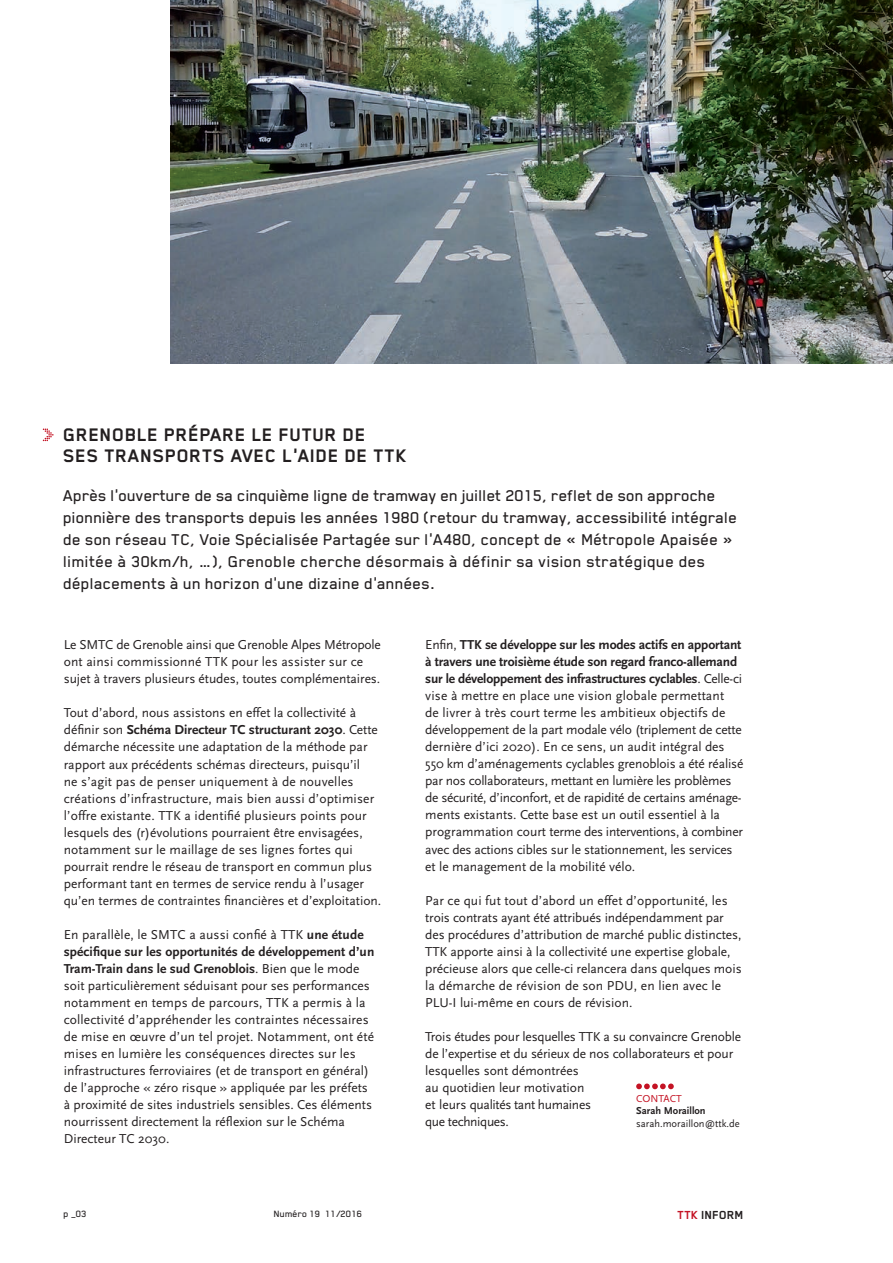
<style>
.page{position:relative;width:893px;height:1263px;background:#fff}
.page>*{position:absolute;margin:0;border:0;box-sizing:border-box;transform-origin:0 0}
.t1{font:700 21px/21px "Blender";letter-spacing:.02em;color:#231f20}
.t2{font:500 18px/22px "Blender";letter-spacing:.005em;color:#231f20}
.t3{font:13.5px/17px "Scala Sans";color:#231f20}
.t4{font:700 13.5px "Blender";color:#231f20}
.t5{font:10.5px "Scala Sans";color:#231f20}
.t6{font:500 10.5px "Blender";color:#231f20}
.t7{font:700 10.5px "Scala Sans";color:#231f20}
.t8{font:10.5px "Scala Sans";color:#c41324}
.s1{font-weight:700}
.s2{color:#c41324}
</style>
<div class="page">
<svg style="left:43px;top:428px;width:11px;height:13px"></svg>
<img style="left:170px;top:0;width:723px;height:364px">
<svg style="left:636px;top:1083px;width:38px;height:6px"></svg>
<h1 class="t1" style="left:64px;top:423px;width:345px">GRENOBLE PRÉPARE LE FUTUR DE<br>SES TRANSPORTS AVEC L’AIDE DE TTK</h1>
<p class="t2" style="left:64px;top:483px;width:676px">Après l’ouverture de sa cinquième ligne de tramway en juillet 2015, reflet de son approche pionnière des transports depuis les années 1980 (retour du tramway, accessibilité intégrale de son réseau TC, Voie Spécialisée Partagée sur l’A480, concept de « Métropole Apaisée » limitée à 30km/h, …), Grenoble cherche désormais à définir sa vision stratégique des déplacements à un horizon d’une dizaine d’années.</p>
<p class="t3" style="left:64px;top:637px;width:319px">Le SMTC de Grenoble ainsi que Grenoble Alpes Métropole ont ainsi commissionné TTK pour les assister sur ce sujet à travers plusieurs études, toutes complémentaires.</p>
<p class="t3" style="left:64px;top:705px;width:319px">Tout d’abord, nous assistons en effet la collectivité à définir son <span class="s1">Schéma Directeur TC structurant 2030</span>. Cette démarche nécessite une adaptation de la méthode par rapport aux précédents schémas directeurs, puisqu’il<br>ne s’agit pas de penser uniquement à de nouvelles créations d’infrastructure, mais bien aussi d’optimiser l’offre existante. TTK a identifié plusieurs points pour lesquels des (r)évolutions pourraient être envisagées, notamment sur le maillage de ses lignes fortes qui pourrait rendre le réseau de transport en commun plus performant tant en termes de service rendu à l’usager qu’en termes de contraintes financières et d’exploitation.</p>
<p class="t3" style="left:64px;top:926px;width:312px">En parallèle, le SMTC a aussi confié à TTK <span class="s1">une étude spécifique sur les opportunités de développement d’un Tram-Train dans le sud Grenoblois</span>. Bien que le mode soit particulièrement séduisant pour ses performances notamment en temps de parcours, TTK a permis à la collectivité d’appréhender les contraintes nécessaires de mise en œuvre d’un tel projet. Notamment, ont été mises en lumière les conséquences directes sur les infrastructures ferroviaires (et de transport en général) de l’approche « zéro risque » appliquée par les préfets à proximité de sites industriels sensibles. Ces éléments nourrissent directement la réflexion sur le Schéma Directeur TC 2030.</p>
<p class="t3" style="left:425px;top:637px;width:320px">Enfin, <span class="s1">TTK se développe sur les modes actifs en apportant à travers une troisième étude son regard franco-allemand sur le développement des infrastructures cyclables</span>. Celle-ci vise à mettre en place une vision globale permettant<br>de livrer à très court terme les ambitieux objectifs de développement de la part modale vélo (triplement de cette dernière d’ici 2020). En ce sens, un audit intégral des 550 km d’aménagements cyclables grenoblois a été réalisé par nos collaborateurs, mettant en lumière les problèmes de sécurité, d’inconfort, et de rapidité de certains aménage&shy;ments existants. Cette base est un outil essentiel à la programmation court terme des interventions, à combiner avec des actions cibles sur le stationnement, les services et le management de la mobilité vélo.</p>
<p class="t3" style="left:425px;top:892px;width:318px">Par ce qui fut tout d’abord un effet d’opportunité, les trois contrats ayant été attribués indépendamment par des procédures d’attribution de marché public distinctes, TTK apporte ainsi à la collectivité une expertise globale, précieuse alors que celle-ci relancera dans quelques mois la démarche de révision de son PDU, en lien avec le PLU-I lui-même en cours de révision.</p>
<p class="t3" style="left:425px;top:1028px;width:317px">Trois études pour lesquelles TTK a su convaincre Grenoble de l’expertise et du sérieux de nos collaborateurs et pour lesquelles sont démontrées<br>au quotidien leur motivation<br>et leurs qualités tant humaines<br>que techniques.</p>
<p class="t8" style="left:636px;top:1092px;width:47px">CONTACT</p>
<p class="t7" style="left:636px;top:1105px;width:71px">Sarah Moraillon</p>
<p class="t5" style="left:636px;top:1117px;width:105px">sarah.moraillon@ttk.de</p>
<p class="t6" style="left:64px;top:1208px;width:25px">p _03</p>
<p class="t6" style="left:274px;top:1208px;width:90px">Numéro 19 11/2016</p>
<p class="t4" style="left:678px;top:1207px;width:68px"><span class="s2">TTK</span> INFORM</p>
</div>
